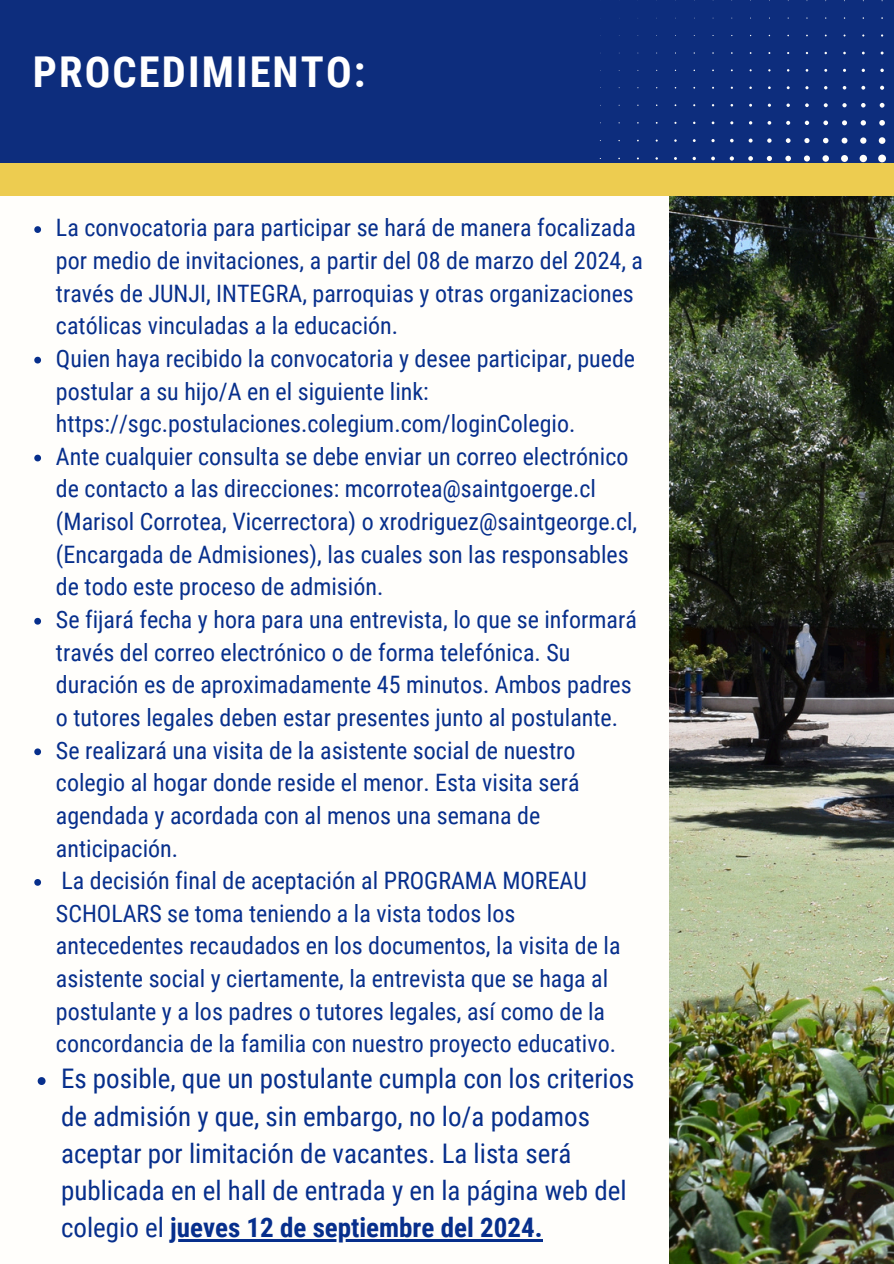
<style>
.page{position:relative;width:894px;height:1264px;background:#fff}
.page>*{position:absolute;margin:0;border:0;box-sizing:border-box;transform-origin:0 0}
.t1{font:700 42.45px "Roboto Condensed";letter-spacing:.05em;color:#fff}
.t2{font:27px/37.2px "Roboto Condensed";color:#072f8c}
.t3{font:24px/32.7px "Roboto Condensed";color:#072f8c}
.s1{font-weight:700}
</style>
<div class="page">
<img style="left:669px;top:196px;width:224px;height:1067px">
<div style="left:0;top:0;width:893px;height:196px;background:#edcc50"></div>
<div style="left:0;top:0;width:893px;height:162px;background:#0d2d7d"></div>
<svg style="left:599px;top:0;width:294px;height:163px"></svg>
<div style="left:0;top:196px;width:668px;height:1067px;background:#fffefb"></div>
<svg style="left:34px;top:226px;width:7px;height:7px"></svg>
<svg style="left:34px;top:357px;width:7px;height:6px"></svg>
<svg style="left:34px;top:454px;width:7px;height:7px"></svg>
<svg style="left:34px;top:618px;width:7px;height:6px"></svg>
<svg style="left:34px;top:748px;width:7px;height:7px"></svg>
<svg style="left:34px;top:879px;width:7px;height:6px"></svg>
<svg style="left:38px;top:1077px;width:8px;height:7px"></svg>
<hr style="left:170px;top:1239px;width:372px;height:2px;background:#072f8c">
<h1 class="t1" style="left:33px;top:48px;width:334px">PROCEDIMIENTO:</h1>
<p class="t3" style="left:56px;top:212px;width:588px">La convocatoria para participar se hará de manera focalizada por medio de invitaciones, a partir del 08 de marzo del 2024, a través de JUNJI, INTEGRA, parroquias y otras organizaciones católicas vinculadas a la educación.<br>Quien haya recibido la convocatoria y desee participar, puede postular a su hijo/A en el siguiente link: https://sgc.postulaciones.colegium.com/loginColegio.<br>Ante cualquier consulta se debe enviar un correo electrónico de contacto a las direcciones: mcorrotea@saintgoerge.cl (Marisol Corrotea, Vicerrectora) o xrodriguez@saintgeorge.cl, (Encargada de Admisiones), las cuales son las responsables de todo este proceso de admisión.<br>Se fijará fecha y hora para una entrevista, lo que se informará través del correo electrónico o de forma telefónica. Su duración es de aproximadamente 45 minutos. Ambos padres o tutores legales deben estar presentes junto al postulante.<br>Se realizará una visita de la asistente social de nuestro colegio al hogar donde reside el menor. Esta visita será agendada y acordada con al menos una semana de anticipación.<br>La decisión final de aceptación al PROGRAMA MOREAU SCHOLARS se toma teniendo a la vista todos los antecedentes recaudados en los documentos, la visita de la asistente social y ciertamente, la entrevista que se haga al postulante y a los padres o tutores legales, así como de la concordancia de la familia con nuestro proyecto educativo.</p>
<p class="t2" style="left:61px;top:1060px;width:575px">Es posible, que un postulante cumpla con los criterios de admisión y que, sin embargo, no lo/a podamos aceptar por limitación de vacantes. La lista será publicada en el hall de entrada y en la página web del colegio el <span class="s1">jueves 12 de septiembre del 2024.</span></p>
</div>
